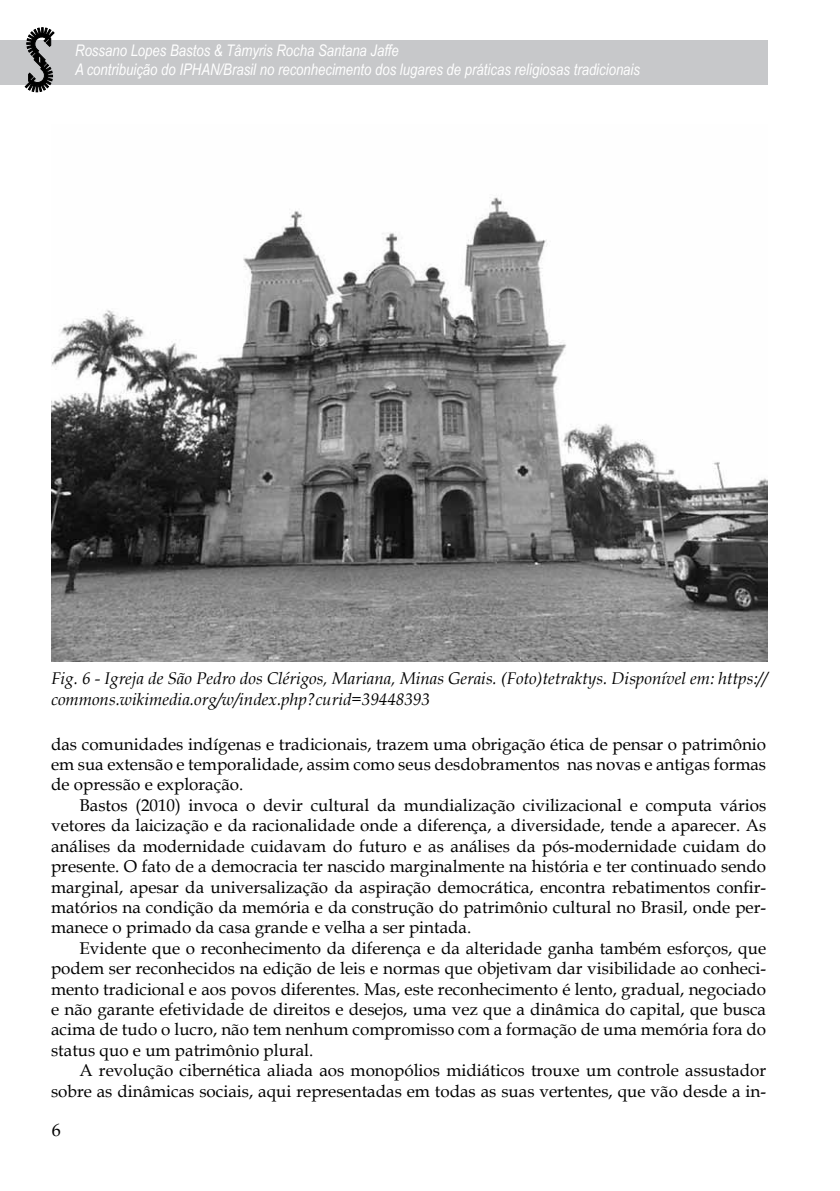
<style>
.page{position:relative;width:840px;height:1191px;background:#fff}
.page>*{position:absolute;margin:0;border:0;box-sizing:border-box;transform-origin:0 0}
.t1{font:18px "Book Antiqua";color:#000}
.t2{font:17px/20.4px "Book Antiqua";color:#000;text-align:justify}
.t3{font:italic 17px/20.4px "Book Antiqua";color:#000}
.t4{font:italic 16px/19.2px "Arial Narrow";color:#fff}
</style>
<div class="page">
<div style="left:0;top:40px;width:767px;height:45px;background:#c7c8ca"></div>
<svg style="left:25px;top:27px;width:30px;height:65px"></svg>
<img style="left:51px;top:197px;width:716px;height:465px">
<p class="t4" style="left:75px;top:41px;width:566px">Rossano Lopes Bastos &amp; Tâmyris Rocha Santana Jaffe<br>A contribuição do IPHAN/Brasil no reconhecimento dos lugares de práticas religiosas tradicionais</p>
<p class="t3" style="left:51px;top:668px;width:717px">Fig. 6 - Igreja de São Pedro dos Clérigos, Mariana, Minas Gerais. (Foto)tetraktys. Disponível em: https:// commons.wikimedia.org/w/index.php?curid=39448393</p>
<p class="t2" style="left:51px;top:733px;width:716px">das comunidades indígenas e tradicionais, trazem uma obrigação ética de pensar o patrimônio em sua extensão e temporalidade, assim como seus desdobramentos nas novas e antigas formas de opressão e exploração.</p>
<p class="t2" style="left:51px;top:794px;width:716px;text-indent:28px">Bastos (2010) invoca o devir cultural da mundialização civilizacional e computa vários vetores da laicização e da racionalidade onde a diferença, a diversidade, tende a aparecer. As análises da modernidade cuidavam do futuro e as análises da pós-modernidade cuidam do presente. O fato de a democracia ter nascido marginalmente na história e ter continuado sendo marginal, apesar da universalização da aspiração democrática, encontra rebatimentos confir&shy;matórios na condição da memória e da construção do patrimônio cultural no Brasil, onde per&shy;manece o primado da casa grande e velha a ser pintada.</p>
<p class="t2" style="left:51px;top:937px;width:716px;text-indent:28px">Evidente que o reconhecimento da diferença e da alteridade ganha também esforços, que podem ser reconhecidos na edição de leis e normas que objetivam dar visibilidade ao conheci&shy;mento tradicional e aos povos diferentes. Mas, este reconhecimento é lento, gradual, negociado e não garante efetividade de direitos e desejos, uma vez que a dinâmica do capital, que busca acima de tudo o lucro, não tem nenhum compromisso com a formação de uma memória fora do status quo e um patrimônio plural.</p>
<p class="t2" style="left:51px;top:1059px;width:716px;text-align:right">A revolução cibernética aliada aos monopólios midiáticos trouxe um controle assustador sobre as dinâmicas sociais, aqui representadas em todas as suas vertentes, que vão desde a in-</p>
<p class="t1" style="left:52px;top:1117px;width:10px">6</p>
</div>
